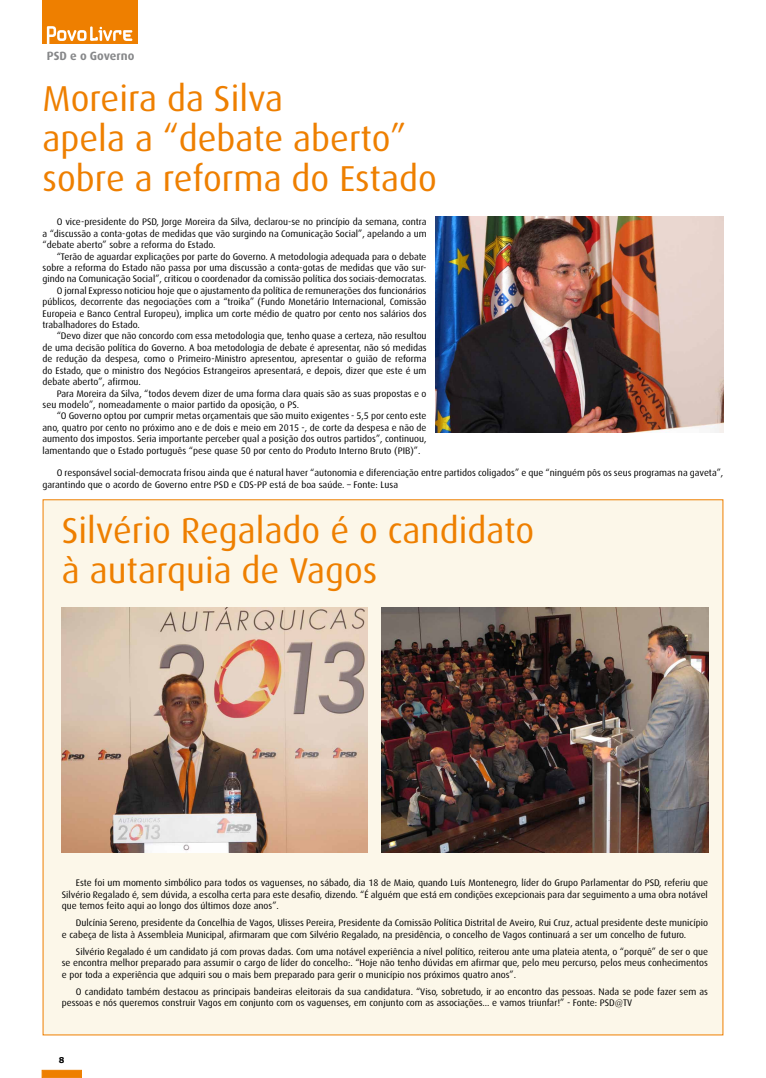
<style>
.page{position:relative;width:766px;height:1078px;background:#fff}
.page>*{position:absolute;margin:0;border:0;box-sizing:border-box;transform-origin:0 0}
.t1{font:36px/40px "Dax";color:#ee7f00}
.t2{font:700 12px "Dax";color:#87888a}
.t3{font:9.5px/11.4px "Dax";color:#000;text-align:justify}
.t4{font:700 8px "Verdana";color:#000}
</style>
<div class="page">
<div style="left:42px;top:1069px;width:40px;height:8px;background:#ee7f00;border:1px solid #ee7f00"></div>
<div style="left:43px;top:0;width:95px;height:44px;background:#ee7f00"></div>
<svg style="left:47px;top:26px;width:85px;height:18px"></svg>
<img style="left:435px;top:217px;width:288px;height:216px">
<div style="left:43px;top:499px;width:680px;height:536px;background:#fcf7e9"></div>
<img style="left:62px;top:607px;width:305px;height:245px">
<img style="left:381px;top:607px;width:326px;height:245px">
<p class="t2" style="left:47px;top:49px;width:89px">PSD e o Governo</p>
<h1 class="t1" style="left:43px;top:79px;width:396px">Moreira da Silva<br>apela a “debate aberto” sobre a reforma do Estado</h1>
<p class="t3" style="left:43px;top:216px;width:385px;text-indent:14px">O vice-presidente do PSD, Jorge Moreira da Silva, declarou-se no princípio da semana, contra a “discussão a conta-gotas de medidas que vão surgindo na Comunicação Social”, apelando a um “debate aberto” sobre a reforma do Estado.</p>
<p class="t3" style="left:57px;top:251px;width:371px">“Terão de aguardar explicações por parte do Governo. A metodologia adequada para o debate</p>
<p class="t3" style="left:43px;top:262px;width:385px">sobre a reforma do Estado não passa por uma discussão a conta-gotas de medidas que vão sur-</p>
<p class="t3" style="left:43px;top:273px;width:385px">gindo na Comunicação Social”, criticou o coordenador da comissão política dos sociais-democratas.</p>
<p class="t3" style="left:57px;top:285px;width:371px">O jornal Expresso noticiou hoje que o ajustamento da política de remunerações dos funcionários</p>
<p class="t3" style="left:43px;top:296px;width:385px">públicos, decorrente das negociações com a “troika” (Fundo Monetário Internacional, Comissão</p>
<p class="t3" style="left:43px;top:308px;width:385px">Europeia e Banco Central Europeu), implica um corte médio de quatro por cento nos salários dos</p>
<p class="t3" style="left:43px;top:319px;width:99px">trabalhadores do Estado.</p>
<p class="t3" style="left:57px;top:330px;width:371px">“Devo dizer que não concordo com essa metodologia que, tenho quase a certeza, não resultou</p>
<p class="t3" style="left:43px;top:342px;width:385px">de uma decisão política do Governo. A boa metodologia de debate é apresentar, não só medidas</p>
<p class="t3" style="left:43px;top:353px;width:385px">de redução da despesa, como o Primeiro-Ministro apresentou, apresentar o guião de reforma</p>
<p class="t3" style="left:43px;top:365px;width:385px">do Estado, que o ministro dos Negócios Estrangeiros apresentará, e depois, dizer que este é um</p>
<p class="t3" style="left:43px;top:376px;width:100px">debate aberto”, afirmou.</p>
<p class="t3" style="left:57px;top:387px;width:371px">Para Moreira da Silva, “todos devem dizer de uma forma clara quais são as suas propostas e o</p>
<p class="t3" style="left:43px;top:399px;width:258px">seu modelo”, nomeadamente o maior partido da oposição, o PS.</p>
<p class="t3" style="left:57px;top:410px;width:371px">“O Governo optou por cumprir metas orçamentais que são muito exigentes - 5,5 por cento este</p>
<p class="t3" style="left:43px;top:422px;width:385px">ano, quatro por cento no próximo ano e de dois e meio em 2015 -, de corte da despesa e não de</p>
<p class="t3" style="left:43px;top:433px;width:385px">aumento dos impostos. Seria importante perceber qual a posição dos outros partidos”, continuou,</p>
<p class="t3" style="left:43px;top:444px;width:379px">lamentando que o Estado português “pese quase 50 por cento do Produto Interno Bruto (PIB)”.</p>
<p class="t3" style="left:43px;top:467px;width:682px;text-indent:14px">O responsável social-democrata frisou ainda que é natural haver “autonomia e diferenciação entre partidos coligados” e que “ninguém pôs os seus programas na gaveta”, garantindo que o acordo de Governo entre PSD e CDS-PP está de boa saúde. – Fonte: Lusa</p>
<h1 class="t1" style="left:62px;top:511px;width:474px">Silvério Regalado é o candidato à autarquia de Vagos</h1>
<p class="t3" style="left:62px;top:877px;width:647px;text-indent:14px">Este foi um momento simbólico para todos os vaguenses, no sábado, dia 18 de Maio, quando Luís Montenegro, líder do Grupo Parlamentar do PSD, referiu que Silvério Regalado é, sem dúvida, a escolha certa para este desafio, dizendo. “É alguém que está em condições excepcionais para dar seguimento a uma obra notável que temos feito aqui ao longo dos últimos doze anos”.</p>
<p class="t3" style="left:62px;top:917px;width:647px;text-indent:14px">Dulcínia Sereno, presidente da Concelhia de Vagos, Ulisses Pereira, Presidente da Comissão Política Distrital de Aveiro, Rui Cruz, actual presidente deste município e cabeça de lista à Assembleia Municipal, afirmaram que com Silvério Regalado, na presidência, o concelho de Vagos continuará a ser um concelho de futuro.</p>
<p class="t3" style="left:62px;top:945px;width:647px;text-indent:14px">Silvério Regalado é um candidato já com provas dadas. Com uma notável experiência a nível político, reiterou ante uma plateia atenta, o “porquê” de ser o que se encontra melhor preparado para assumir o cargo de líder do concelho:. “Hoje não tenho dúvidas em afirmar que, pelo meu percurso, pelos meus conhecimentos e por toda a experiência que adquiri sou o mais bem preparado para gerir o município nos próximos quatro anos”.</p>
<p class="t3" style="left:62px;top:985px;width:647px;text-indent:14px">O candidato também destacou as principais bandeiras eleitorais da sua candidatura. “Viso, sobretudo, ir ao encontro das pessoas. Nada se pode fazer sem as pessoas e nós queremos construir Vagos em conjunto com os vaguenses, em conjunto com as associações... e vamos triunfar!” - Fonte: PSD@TV</p>
<p class="t4" style="left:59px;top:1054px;width:7px">8</p>
</div>
